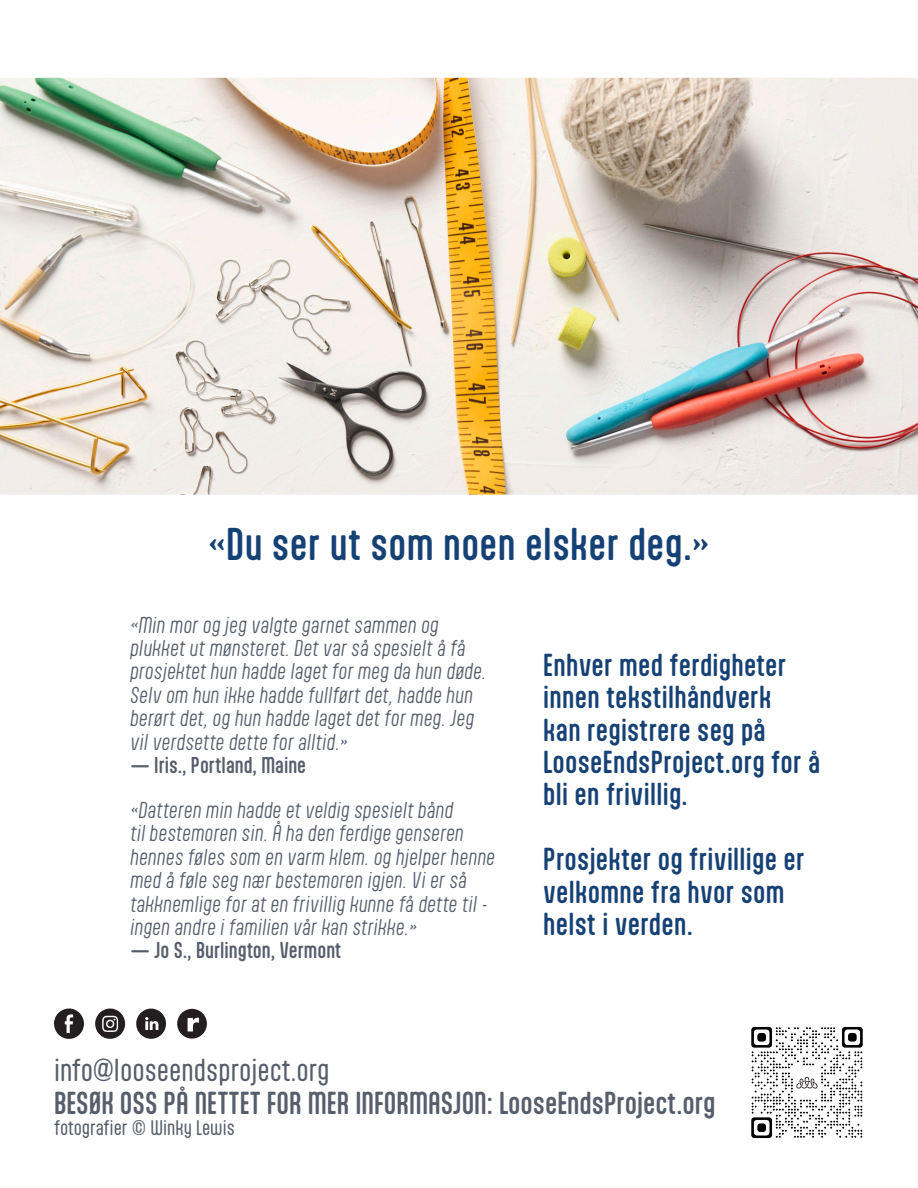
<style>
.page{position:relative;width:918px;height:1188px;background:#fff}
.page>*{position:absolute;margin:0;border:0;box-sizing:border-box;transform-origin:0 0}
.t1{font:500 39px "Aptly";letter-spacing:.01em;color:#164175}
.t2{font:500 27px/32.4px "Aptly";letter-spacing:.01em;color:#164175}
.t3{font:500 27px "Aptly";color:#575e6b}
.t4{font:27px "Aptly";color:#575e6b}
.t5{font:italic 300 19.5px/23.4px "Aptly";color:#575e6b}
.t6{font:500 19.5px "Aptly";color:#575e6b}
.t7{font:18px "Aptly";color:#575e6b}
</style>
<div class="page">
<img style="left:0;top:78px;width:918px;height:417px">
<svg style="left:136px;top:1009px;width:30px;height:30px"></svg>
<svg style="left:95px;top:1009px;width:30px;height:30px"></svg>
<svg style="left:54px;top:1009px;width:30px;height:30px"></svg>
<div style="left:177px;top:1009px;width:30px;height:30px;background:#231f20;border-radius:50%"></div>
<svg style="left:188px;top:1018px;width:11px;height:13px"></svg>
<img style="left:751px;top:1027px;width:112px;height:111px">
<svg style="left:796px;top:1077px;width:22px;height:12px"></svg>
<p class="t1" style="left:209px;top:520px;width:502px">«Du ser ut som noen elsker deg.»</p>
<p class="t5" style="left:130px;top:613px;width:358px">«Min mor og jeg valgte garnet sammen og plukket ut mønsteret. Det var så spesielt å få prosjektet hun hadde laget for meg da hun døde.<br>Selv om hun ikke hadde fullført det, hadde hun berørt det, og hun hadde laget det for meg. Jeg vil verdsette dette for alltid.»</p>
<p class="t6" style="left:130px;top:753px;width:177px">— Iris., Portland, Maine</p>
<p class="t5" style="left:130px;top:798px;width:367px">«Datteren min hadde et veldig spesielt bånd<br>til bestemoren sin. Å ha den ferdige genseren hennes føles som en varm klem. og hjelper henne med å føle seg nær bestemoren igjen. Vi er så takknemlige for at en frivillig kunne få dette til - ingen andre i familien vår kan strikke.»</p>
<p class="t6" style="left:130px;top:938px;width:213px">— Jo S., Burlington, Vermont</p>
<p class="t2" style="left:543px;top:648px;width:279px">Enhver med ferdigheter innen tekstilhåndverk<br>kan registrere seg på<br>LooseEndsProject.org for å bli en frivillig.</p>
<p class="t2" style="left:543px;top:842px;width:263px">Prosjekter og frivillige er velkomne fra hvor som helst i verden.</p>
<p class="t4" style="left:54px;top:1054px;width:277px">info@looseendsproject.org</p>
<p class="t3" style="left:54px;top:1086px;width:663px">BESØK OSS PÅ NETTET FOR MER INFORMASJON: LooseEndsProject.org</p>
<p class="t7" style="left:54px;top:1117px;width:182px">fotografier © Winky Lewis</p>
</div>
